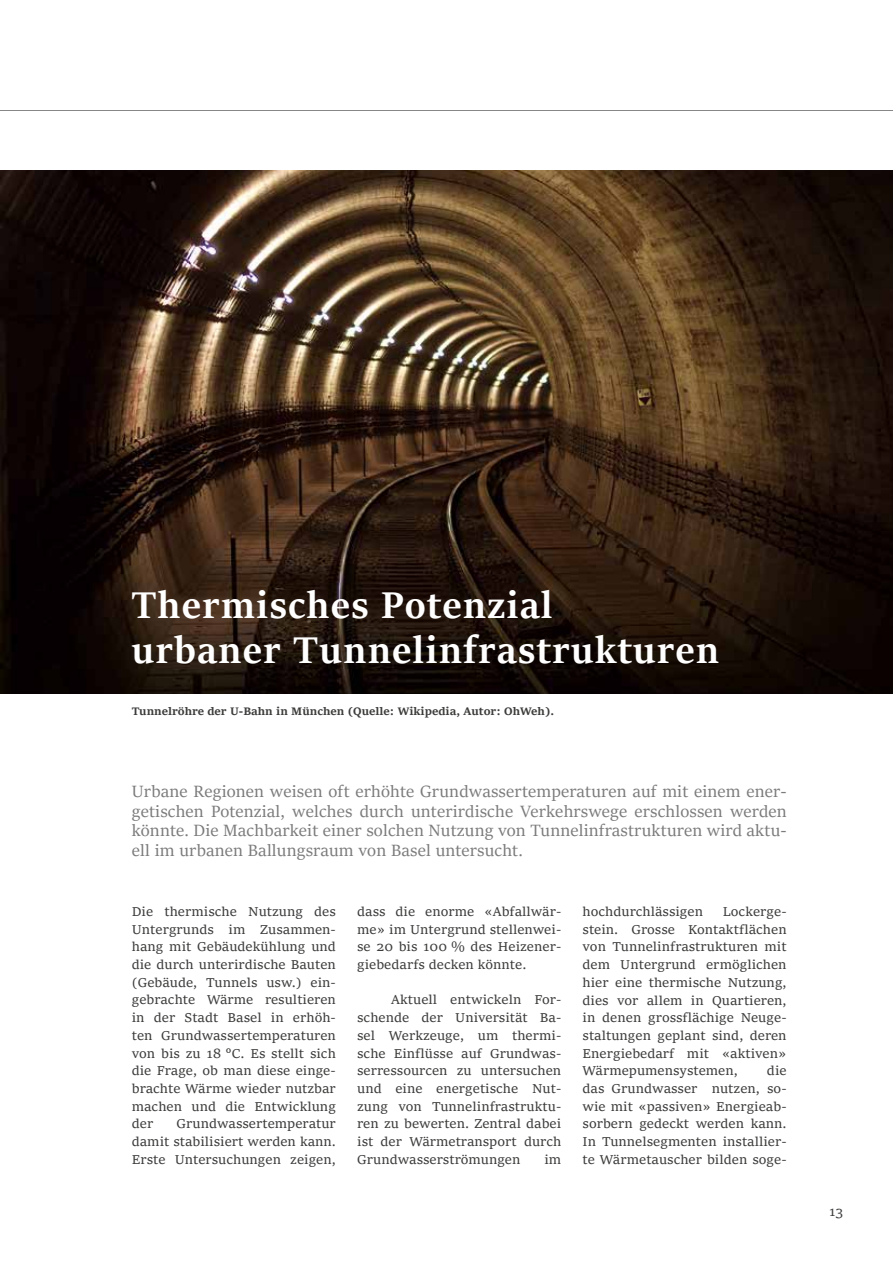
<style>
.page{position:relative;width:893px;height:1263px;background:#fff}
.page>*{position:absolute;margin:0;border:0;box-sizing:border-box;transform-origin:0 0}
.t1{font:700 42px/45px "Sitka Banner";letter-spacing:.04em;color:#fff}
.t2{font:18px/19.5px "Sitka Heading";letter-spacing:.01em;color:#7c7b7b;text-align:justify}
.t3{font:13.8px/17.7px "Sitka Text";color:#3c3c3b;text-align:justify}
.t4{font:700 11.7px "Sitka Text";color:#3c3c3b}
</style>
<div class="page">
<img style="left:0;top:170px;width:893px;height:523px">
<hr style="left:0;top:111px;width:893px;height:1px;background:#878787">
<h1 class="t1" style="left:132px;top:581px;width:589px">Thermisches Potenzial<br>urbaner Tunnelinfrastrukturen</h1>
<p class="t4" style="left:132px;top:702px;width:424px">Tunnelröhre der U-Bahn in München (Quelle: Wikipedia, Autor: OhWeh).</p>
<p class="t2" style="left:132px;top:781px;width:656px">Urbane Regionen weisen oft erhöhte Grundwassertemperaturen auf mit einem ener&shy;getischen Potenzial, welches durch unterirdische Verkehrswege erschlossen werden könnte. Die Machbarkeit einer solchen Nutzung von Tunnelinfrastrukturen wird aktu&shy;ell im urbanen Ballungsraum von Basel untersucht.</p>
<p class="t3" style="left:132px;top:902px;width:206px">Die thermische Nutzung des Untergrunds im Zusammen&shy;hang mit Gebäudekühlung und die durch unterirdische Bauten (Gebäude, Tunnels usw.) ein&shy;gebrachte Wärme resultieren in der Stadt Basel in erhöh&shy;ten Grundwassertemperaturen von bis zu 18 °C. Es stellt sich die Frage, ob man diese einge&shy;brachte Wärme wieder nutzbar machen und die Entwicklung der</p>
<p class="t3" style="left:132px;top:1114px;width:206px;text-indent:45px">Grundwassertemperatur damit stabilisiert werden kann.<br>Erste Untersuchungen zeigen,</p>
<p class="t3" style="left:357px;top:902px;width:206px">dass die enorme «Abfallwär&shy;me» im Untergrund stellenwei&shy;se 20 bis 100 % des Heizener&shy;giebedarfs decken könnte.</p>
<p class="t3" style="left:357px;top:990px;width:206px;text-indent:34px">Aktuell entwickeln For&shy;schende der Universität Ba&shy;sel Werkzeuge, um thermi&shy;sche Einflüsse auf Grundwas&shy;serressourcen zu untersuchen und eine energetische Nut&shy;zung von Tunnelinfrastruktu&shy;ren zu bewerten. Zentral dabei ist der Wärmetransport durch Grundwasserströmungen</p>
<p class="t3" style="left:544px;top:1149px;width:18px">im</p>
<p class="t3" style="left:583px;top:902px;width:122px">hochdurchlässigen</p>
<p class="t3" style="left:583px;top:902px;width:206px;text-indent:140px">Lockerge&shy;stein. Grosse Kontaktflächen von Tunnelinfrastrukturen mit dem Untergrund ermöglichen hier eine thermische Nutzung, dies vor allem in Quartieren, in denen grossflächige Neuge&shy;staltungen geplant sind, deren Energiebedarf mit «aktiven» Wärmepumensystemen,</p>
<p class="t3" style="left:583px;top:1061px;width:206px;text-indent:184px">die das Grundwasser nutzen, so&shy;wie mit «passiven» Energieab&shy;sorbern gedeckt werden kann.<br>In Tunnelsegmenten installier&shy;te Wärmetauscher bilden soge-</p>
<p class="t3" style="left:829px;top:1202px;width:16px">13</p>
</div>
